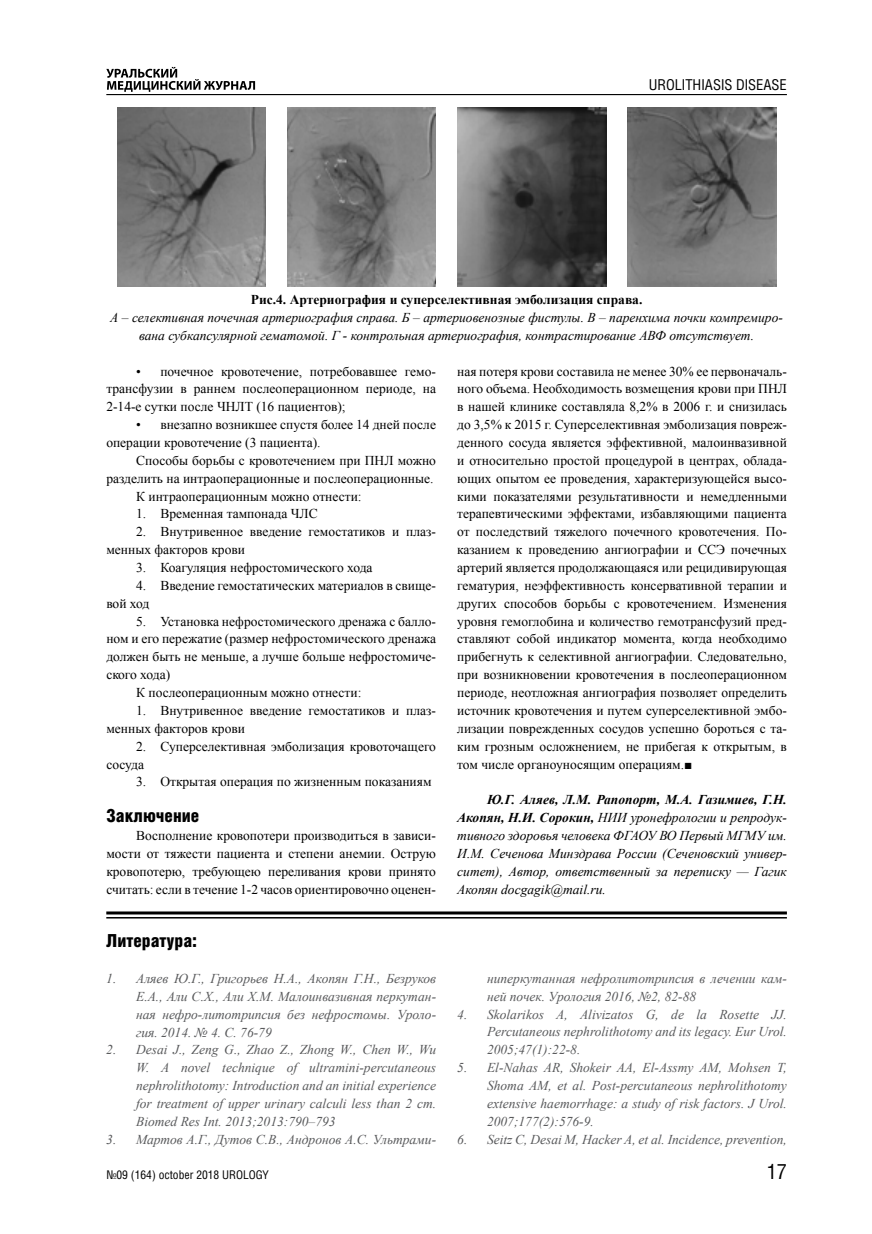
<style>
.page{position:relative;width:872px;height:1234px;background:#fff}
.page>*{position:absolute;margin:0;border:0;box-sizing:border-box;transform-origin:0 0}
.t1{font:21px "Helios Cond";color:#000}
.t2{font:900 18px "Helios Cond";color:#000}
.t3{font:15px "Helios Cond";color:#000}
.t4{font:13.5px/17.9px "Times New Roman";color:#000}
.t5{font:italic 13.5px/17.9px "Times New Roman";color:#58595b;text-align:justify}
.t6{font:italic 13.5px/17.9px "Times New Roman";color:#000;text-align:justify}
.t7{font:700 13.5px "Times New Roman";color:#000}
.t8{font:13.5px "Times New Roman";letter-spacing:-.025em;color:#000}
.t9{font:12px "Helios Cond";color:#000}
.s1{font-weight:700}
</style>
<div class="page">
<hr style="left:106px;top:94px;width:681px;height:1px;background:#000">
<svg style="left:106px;top:67px;width:149px;height:25px"></svg>
<img style="left:117px;top:108px;width:149px;height:178px">
<img style="left:287px;top:108px;width:149px;height:178px">
<img style="left:457px;top:108px;width:149px;height:178px">
<img style="left:627px;top:108px;width:149px;height:178px">
<hr style="left:106px;top:911px;width:681px;height:3px;background:#000">
<hr style="left:106px;top:916px;width:681px;height:2px;background:#000">
<p class="t3" style="left:649px;top:75px;width:140px">UROLITHIASIS DISEASE</p>
<p class="t7" style="left:251px;top:290px;width:393px">Рис.4. Артериография и суперселективная эмболизация справа.</p>
<p class="t6" style="left:110px;top:308px;width:674px;text-align:center">А – селективная почечная артериография справа. Б – артериовенозные фистулы. В – паренхима почки компремиро&shy;вана субкапсулярной гематомой. Г - контрольная артериография, контрастирование АВФ отсутствует.</p>
<p class="t4" style="left:106px;top:362px;width:331px;text-align:justify;text-indent:30px">• почечное кровотечение, потребовавшее гемо&shy;трансфузии в раннем послеоперационном периоде, на 2-14-е сутки после ЧНЛТ (16 пациентов);</p>
<p class="t4" style="left:106px;top:415px;width:331px;text-indent:30px">• внезапно возникшее спустя более 14 дней после операции кровотечение (3 пациента).</p>
<p class="t4" style="left:136px;top:451px;width:301px">Способы борьбы с кровотечением при ПНЛ можно</p>
<p class="t4" style="left:106px;top:469px;width:329px">разделить на интраоперационные и послеоперационные.</p>
<p class="t4" style="left:136px;top:487px;width:227px">К интраоперационным можно отнести:</p>
<p class="t4" style="left:136px;top:504px;width:183px">1. Временная тампонада ЧЛС</p>
<p class="t4" style="left:106px;top:522px;width:331px;text-indent:30px">2. Внутривенное введение гемостатиков и плаз&shy;менных факторов крови</p>
<p class="t4" style="left:136px;top:558px;width:238px">3. Коагуляция нефростомического хода</p>
<p class="t4" style="left:106px;top:576px;width:331px;text-indent:30px">4. Введение гемостатических материалов в свище&shy;вой ход</p>
<p class="t4" style="left:136px;top:612px;width:301px">5. Установка нефростомического дренажа с балло-</p>
<p class="t4" style="left:106px;top:629px;width:331px">ном и его пережатие (размер нефростомического дренажа</p>
<p class="t4" style="left:106px;top:647px;width:331px">должен быть не меньше, а лучше больше нефростомиче-</p>
<p class="t8" style="left:106px;top:665px;width:65px">ского хода)</p>
<p class="t4" style="left:136px;top:683px;width:227px">К послеоперационным можно отнести:</p>
<p class="t4" style="left:106px;top:701px;width:331px;text-indent:30px">1. Внутривенное введение гемостатиков и плаз&shy;менных факторов крови</p>
<p class="t4" style="left:106px;top:736px;width:331px;text-indent:30px">2. Суперселективная эмболизация кровоточащего сосуда</p>
<p class="t4" style="left:136px;top:772px;width:297px">3. Открытая операция по жизненным показаниям</p>
<h2 class="t2" style="left:106px;top:805px;width:95px">Заключение</h2>
<p class="t4" style="left:106px;top:826px;width:331px;text-align:justify;text-indent:30px">Восполнение кровопотери производиться в зависи&shy;мости от тяжести пациента и степени анемии. Острую кровопотерю, требующею переливания крови принято считать: если в течение 1-2 часов ориентировочно оценен-</p>
<h2 class="t2" style="left:106px;top:930px;width:92px">Литература:</h2>
<p class="t5" style="left:136px;top:968px;width:301px;text-indent:-30px">1. Аляев Ю.Г., Григорьев Н.А., Акопян Г.Н., Безруков Е.А., Али С.Х., Али Х.М. Малоинвазивная перкутан&shy;ная нефро-литотрипсия без нефростомы. Уроло&shy;гия. 2014. № 4. С. 76-79</p>
<p class="t5" style="left:136px;top:1040px;width:301px;text-indent:-30px">2. Desai J., Zeng G., Zhao Z., Zhong W., Chen W., Wu W. A novel technique of ultramini-percutaneous nephrolithotomy: Introduction and an initial experience for treatment of upper urinary calculi less than 2 cm.<br>Biomed Res Int. 2013;2013:790–793</p>
<p class="t5" style="left:106px;top:1129px;width:331px">3. Мартов А.Г., Дутов С.В., Андронов А.С. Ультрами-</p>
<p class="t9" style="left:106px;top:1167px;width:164px">№09 (164) october 2018 UROLOGY</p>
<p class="t4" style="left:457px;top:362px;width:331px">ная потеря крови составила не менее 30% ее первоначаль&shy;ного объема. Необходимость возмещения крови при ПНЛ в нашей клинике составляла 8,2% в 2006 г. и снизилась до 3,5% к 2015 г. Суперселективная эмболизация повреж&shy;денного сосуда является эффективной, малоинвазивной и относительно простой процедурой в центрах, облада&shy;ющих опытом ее проведения, характеризующейся высо&shy;кими показателями результативности и немедленными терапевтическими эффектами, избавляющими пациента от последствий тяжелого почечного кровотечения. По&shy;казанием к проведению ангиографии и ССЭ почечных артерий является продолжающаяся или рецидивирующая гематурия, неэффективность консервативной терапии и других способов борьбы с кровотечением. Изменения уровня гемоглобина и количество гемотрансфузий пред&shy;ставляют собой индикатор момента, когда необходимо прибегнуть к селективной ангиографии. Следовательно, при возникновении кровотечения в послеоперационном периоде, неотложная ангиография позволяет определить источник кровотечения и путем суперселективной эмбо&shy;лизации поврежденных сосудов успешно бороться с та&shy;ким грозным осложнением, не прибегая к открытым, в том числе органоуносящим операциям.■</p>
<p class="t6" style="left:457px;top:790px;width:331px;text-indent:30px"><span class="s1">Ю.Г. Аляев, Л.М. Рапопорт, М.А. Газимиев, Г.Н.<br>Акопян, Н.И. Сорокин,</span> НИИ уронефрологии и репродук&shy;тивного здоровья человека ФГАОУ ВО Первый МГМУ им.<br>И.М. Сеченова Минздрава России (Сеченовский универ&shy;ситет), Автор, ответственный за переписку — Гагик Акопян docgagik@mail.ru.</p>
<p class="t5" style="left:487px;top:968px;width:301px">ниперкутанная нефролитотрипсия в лечении кам&shy;ней почек. Урология 2016, №2, 82-88</p>
<p class="t5" style="left:487px;top:1004px;width:301px;text-indent:-30px">4. Skolarikos A, Alivizatos G, de la Rosette JJ.<br>Percutaneous nephrolithotomy and its legacy. Eur Urol.<br>2005;47(1):22-8.</p>
<p class="t5" style="left:487px;top:1058px;width:301px;text-indent:-30px">5. El-Nahas AR, Shokeir AA, El-Assmy AM, Mohsen T, Shoma AM, et al. Post-percutaneous nephrolithotomy extensive haemorrhage: a study of risk factors. J Urol.<br>2007;177(2):576-9.</p>
<p class="t5" style="left:457px;top:1129px;width:331px">6. Seitz C, Desai M, Hacker A, et al. Incidence, prevention,</p>
<h1 class="t1" style="left:766px;top:1158px;width:22px">17</h1>
</div>
